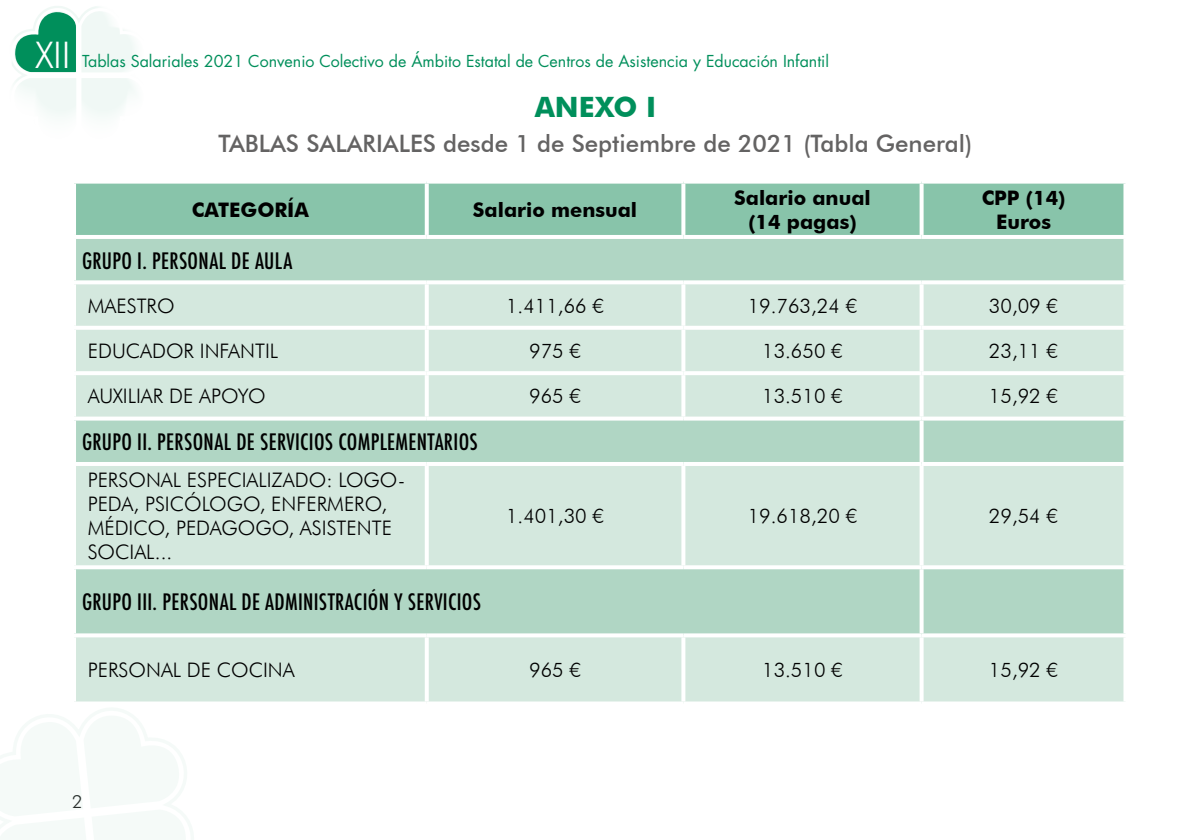
<style>
.page{position:relative;width:1191px;height:840px;background:#fff}
.page>*{position:absolute;margin:0;border:0;box-sizing:border-box;transform-origin:0 0}
.t1{font:300 36.6px "Futura BT";color:#fff}
.t2{font:700 28px "Futura BT";color:#008f5b}
.t3{font:500 24px "Futura BT";color:#646363}
.t4{font:500 condensed 22px "Futura";letter-spacing:.015em;color:#000}
.t5{font:300 20px/24px "Futura BT";color:#000}
.t6{font:700 20px/24px "Futura BT";color:#000;text-align:center}
.t7{font:300 18px "Futura BT";color:#000}
.t8{font:16px "Futura Std";color:#008f5b}
</style>
<div class="page">
<svg style="left:12px;top:6px;width:123px;height:110px"></svg>
<div style="left:76px;top:183px;width:1047px;height:52px;background:#88c4aa"></div>
<div style="left:76px;top:239px;width:1047px;height:41px;background:#b0d6c4"></div>
<svg style="left:76px;top:284px;width:1047px;height:417px;background:#cae3d7"></svg>
<svg style="left:425px;top:183px;width:4px;height:52px"></svg>
<svg style="left:681px;top:183px;width:4px;height:52px"></svg>
<svg style="left:919px;top:183px;width:4px;height:52px"></svg>
<svg style="left:1123px;top:183px;width:3px;height:52px"></svg>
<svg style="left:1123px;top:239px;width:1px;height:41px"></svg>
<svg style="left:74px;top:280px;width:353px;height:2px"></svg>
<svg style="left:427px;top:280px;width:256px;height:1px"></svg>
<hr style="left:425px;top:284px;width:4px;height:41px;background:#fff">
<svg style="left:683px;top:280px;width:238px;height:4px"></svg>
<svg style="left:681px;top:284px;width:4px;height:41px"></svg>
<svg style="left:921px;top:280px;width:204px;height:4px"></svg>
<svg style="left:919px;top:284px;width:4px;height:41px"></svg>
<svg style="left:1123px;top:284px;width:2px;height:41px"></svg>
<svg style="left:76px;top:325px;width:351px;height:4px"></svg>
<svg style="left:427px;top:325px;width:256px;height:4px"></svg>
<hr style="left:425px;top:329px;width:4px;height:42px;background:#fff">
<svg style="left:683px;top:325px;width:238px;height:4px"></svg>
<svg style="left:681px;top:329px;width:4px;height:42px"></svg>
<svg style="left:921px;top:325px;width:203px;height:4px"></svg>
<svg style="left:919px;top:329px;width:4px;height:42px"></svg>
<svg style="left:1123px;top:330px;width:1px;height:41px"></svg>
<hr style="left:72px;top:371px;width:355px;height:4px;background:#fff">
<hr style="left:427px;top:371px;width:256px;height:4px;background:#fff">
<hr style="left:425px;top:375px;width:4px;height:41px;background:#fff">
<hr style="left:683px;top:371px;width:238px;height:4px;background:#fff">
<svg style="left:681px;top:375px;width:4px;height:41px"></svg>
<hr style="left:921px;top:371px;width:206px;height:4px;background:#fff">
<svg style="left:919px;top:375px;width:4px;height:41px"></svg>
<svg style="left:1123px;top:375px;width:1px;height:41px"></svg>
<svg style="left:74px;top:416px;width:353px;height:4px"></svg>
<svg style="left:427px;top:416px;width:256px;height:4px"></svg>
<svg style="left:683px;top:416px;width:238px;height:4px"></svg>
<svg style="left:921px;top:416px;width:204px;height:4px"></svg>
<svg style="left:919px;top:420px;width:4px;height:41px"></svg>
<svg style="left:1123px;top:420px;width:2px;height:41px"></svg>
<svg style="left:76px;top:461px;width:351px;height:4px"></svg>
<svg style="left:427px;top:461px;width:256px;height:4px"></svg>
<hr style="left:425px;top:465px;width:4px;height:100px;background:#fff">
<svg style="left:683px;top:461px;width:238px;height:4px"></svg>
<svg style="left:681px;top:465px;width:4px;height:100px"></svg>
<svg style="left:921px;top:461px;width:203px;height:4px"></svg>
<svg style="left:919px;top:465px;width:4px;height:100px"></svg>
<svg style="left:1123px;top:466px;width:1px;height:99px"></svg>
<svg style="left:76px;top:565px;width:351px;height:4px"></svg>
<svg style="left:427px;top:565px;width:256px;height:4px"></svg>
<svg style="left:683px;top:565px;width:238px;height:4px"></svg>
<svg style="left:921px;top:565px;width:203px;height:4px"></svg>
<svg style="left:919px;top:569px;width:4px;height:64px"></svg>
<svg style="left:1123px;top:569px;width:2px;height:64px"></svg>
<svg style="left:74px;top:633px;width:353px;height:4px"></svg>
<svg style="left:427px;top:633px;width:256px;height:4px"></svg>
<hr style="left:425px;top:637px;width:4px;height:64px;background:#fff">
<svg style="left:683px;top:633px;width:238px;height:4px"></svg>
<svg style="left:681px;top:637px;width:4px;height:64px"></svg>
<svg style="left:921px;top:633px;width:204px;height:4px"></svg>
<svg style="left:919px;top:637px;width:4px;height:64px"></svg>
<svg style="left:1123px;top:637px;width:2px;height:64px"></svg>
<svg style="left:74px;top:701px;width:353px;height:1px"></svg>
<svg style="left:427px;top:701px;width:256px;height:1px"></svg>
<svg style="left:683px;top:701px;width:238px;height:2px"></svg>
<svg style="left:921px;top:701px;width:204px;height:2px"></svg>
<h1 class="t1" style="left:36px;top:33px;width:36px">XII</h1>
<p class="t8" style="left:82px;top:51px;width:748px">Tablas Salariales 2021 Convenio Colectivo de Ámbito Estatal de Centros de Asistencia y Educación Infantil</p>
<h2 class="t2" style="left:535px;top:90px;width:123px">ANEXO I</h2>
<p class="t3" style="left:218px;top:129px;width:755px">TABLAS SALARIALES desde 1 de Septiembre de 2021 (Tabla General)</p>
<p class="t6" style="left:192px;top:197px;width:119px">CATEGORÍA</p>
<p class="t6" style="left:473px;top:197px;width:166px">Salario mensual</p>
<p class="t6" style="left:734px;top:185px;width:138px">Salario anual (14 pagas)</p>
<p class="t6" style="left:981px;top:185px;width:85px">CPP (14)<br>Euros</p>
<p class="t4" style="left:82px;top:246px;width:212px">GRUPO I. PERSONAL DE AULA</p>
<p class="t5" style="left:88px;top:293px;width:88px">MAESTRO</p>
<p class="t5" style="left:506px;top:293px;width:99px">1.411,66 €</p>
<p class="t5" style="left:747px;top:293px;width:111px">19.763,24 €</p>
<p class="t5" style="left:989px;top:293px;width:71px">30,09 €</p>
<p class="t5" style="left:88px;top:338px;width:192px">EDUCADOR INFANTIL</p>
<p class="t5" style="left:529px;top:338px;width:53px">975 €</p>
<p class="t5" style="left:762px;top:338px;width:82px">13.650 €</p>
<p class="t5" style="left:989px;top:338px;width:71px">23,11 €</p>
<p class="t5" style="left:88px;top:384px;width:179px">AUXILIAR DE APOYO</p>
<p class="t5" style="left:529px;top:384px;width:53px">965 €</p>
<p class="t5" style="left:762px;top:384px;width:82px">13.510 €</p>
<p class="t5" style="left:989px;top:384px;width:71px">15,92 €</p>
<p class="t4" style="left:82px;top:428px;width:397px">GRUPO II. PERSONAL DE SERVICIOS COMPLEMENTARIOS</p>
<p class="t5" style="left:88px;top:467px;width:319px">PERSONAL ESPECIALIZADO: LOGO-<br>PEDA, PSICÓLOGO, ENFERMERO,<br>MÉDICO, PEDAGOGO, ASISTENTE<br>SOCIAL...</p>
<p class="t5" style="left:506px;top:503px;width:99px">1.401,30 €</p>
<p class="t5" style="left:747px;top:503px;width:111px">19.618,20 €</p>
<p class="t5" style="left:989px;top:503px;width:71px">29,54 €</p>
<p class="t4" style="left:82px;top:588px;width:400px">GRUPO III. PERSONAL DE ADMINISTRACIÓN Y SERVICIOS</p>
<p class="t5" style="left:88px;top:657px;width:208px">PERSONAL DE COCINA</p>
<p class="t5" style="left:529px;top:657px;width:53px">965 €</p>
<p class="t5" style="left:762px;top:657px;width:82px">13.510 €</p>
<p class="t5" style="left:989px;top:657px;width:71px">15,92 €</p>
<p class="t7" style="left:72px;top:790px;width:12px">2</p>
</div>
